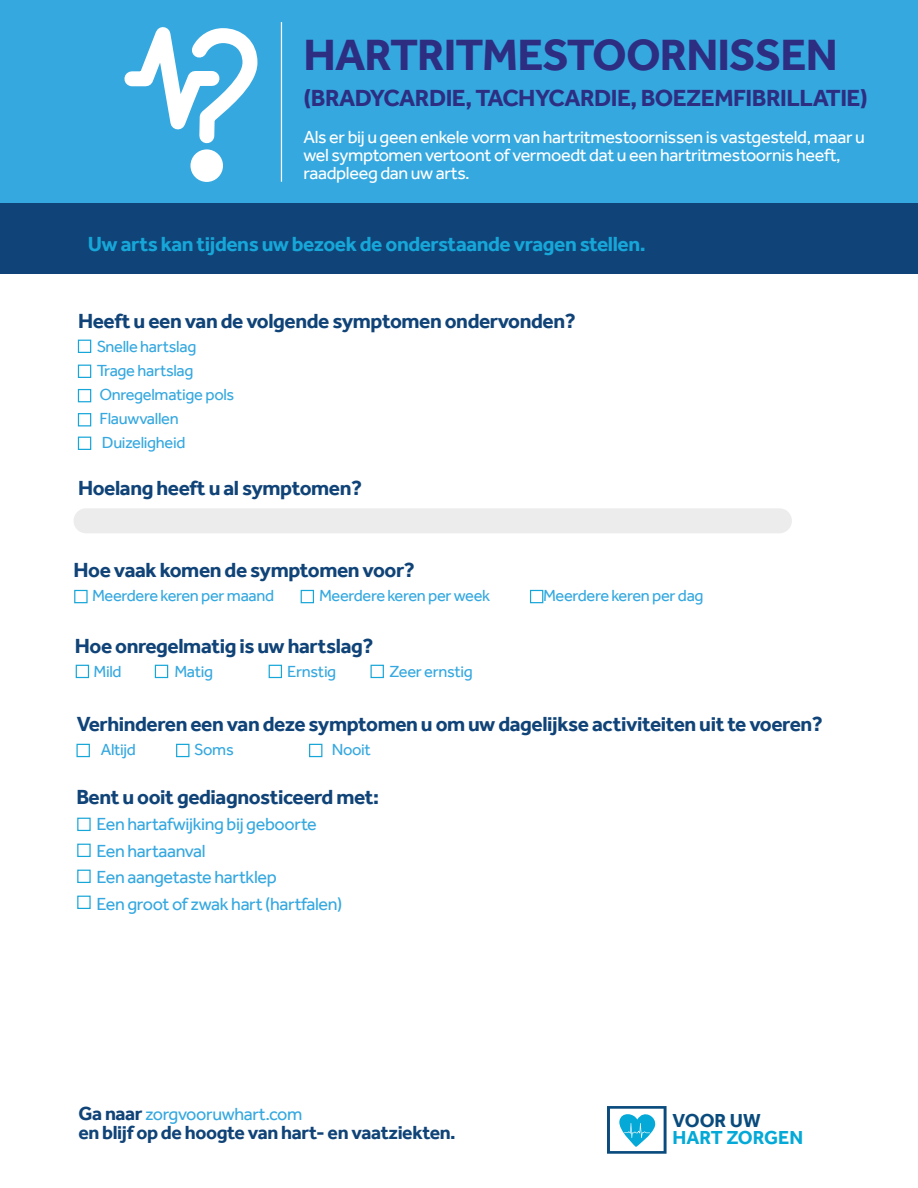
<style>
.page{position:relative;width:918px;height:1188px;background:#fff}
.page>*{position:absolute;margin:0;border:0;box-sizing:border-box;transform-origin:0 0}
.t1{font:700 45px "Effra";letter-spacing:-.02em;color:#2d2e82}
.t2{font:700 24px "Effra";letter-spacing:-.02em;color:#2d2e82}
.t3{font:700 21px "Effra";letter-spacing:-.02em;color:#104377}
.t4{font:700 21px "Effra";letter-spacing:-.02em;color:#17a6d8}
.t5{font:700 19.5px "Effra";letter-spacing:-.02em;color:#104377}
.t6{font:700 19.35px "Effra";color:#04a9d7}
.t7{font:700 19.35px "Effra";color:#0a4b7d}
.t8{font:18px/18px "Effra";letter-spacing:-.02em;color:#fff}
.t9{font:18px/26.5px "Effra";letter-spacing:-.02em;color:#35a8e0}
.t10{font:16.5px "Effra";letter-spacing:-.02em;color:#35a8e0}
.s1{font-weight:700;font-size:19.5px;color:#104377}
</style>
<div class="page">
<div style="left:0;top:203px;width:918px;height:71px;background:#104377"></div>
<div style="left:0;top:0;width:918px;height:203px;background:#35a8e0"></div>
<div style="left:190px;top:149px;width:33px;height:33px;background:#fff;border-radius:50%"></div>
<svg style="left:124px;top:27px;width:134px;height:124px"></svg>
<hr style="left:281px;top:22px;width:1px;height:160px;background:#fff">
<div style="left:74px;top:508px;width:718px;height:25px;background:#ececec;border-radius:12px"></div>
<div style="left:78px;top:340px;width:13px;height:13px;border:1px solid #17a6d8"></div>
<div style="left:78px;top:389px;width:13px;height:13px;border:1px solid #17a6d8"></div>
<div style="left:78px;top:413px;width:13px;height:13px;border:1px solid #17a6d8"></div>
<div style="left:78px;top:437px;width:13px;height:13px;border:1px solid #17a6d8"></div>
<div style="left:78px;top:365px;width:13px;height:13px;border:1px solid #17a6d8"></div>
<div style="left:77px;top:818px;width:14px;height:13px;border:1px solid #17a6d8"></div>
<div style="left:77px;top:870px;width:14px;height:13px;border:1px solid #17a6d8"></div>
<div style="left:77px;top:896px;width:14px;height:13px;border:1px solid #17a6d8"></div>
<div style="left:77px;top:844px;width:14px;height:13px;border:1px solid #17a6d8"></div>
<div style="left:74px;top:590px;width:14px;height:13px;border:1px solid #17a6d8"></div>
<div style="left:76px;top:665px;width:13px;height:13px;border:1px solid #17a6d8"></div>
<div style="left:76px;top:744px;width:14px;height:13px;border:1px solid #17a6d8"></div>
<div style="left:176px;top:744px;width:13px;height:13px;border:1px solid #17a6d8"></div>
<div style="left:309px;top:744px;width:13px;height:13px;border:1px solid #17a6d8"></div>
<div style="left:155px;top:665px;width:13px;height:13px;border:1px solid #17a6d8"></div>
<div style="left:269px;top:665px;width:13px;height:13px;border:1px solid #17a6d8"></div>
<div style="left:371px;top:665px;width:13px;height:13px;border:1px solid #17a6d8"></div>
<div style="left:301px;top:590px;width:13px;height:13px;border:1px solid #17a6d8"></div>
<div style="left:530px;top:590px;width:13px;height:13px;border:1px solid #17a6d8"></div>
<svg style="left:607px;top:1106px;width:60px;height:48px"></svg>
<h1 class="t1" style="left:304px;top:28px;width:536px">HARTRITMESTOORNISSEN</h1>
<p class="t2" style="left:304px;top:84px;width:566px">(BRADYCARDIE, TACHYCARDIE, BOEZEMFIBRILLATIE)</p>
<p class="t8" style="left:304px;top:128px;width:563px">Als er bij u geen enkele vorm van hartritmestoornissen is vastgesteld, maar u wel symptomen vertoont of vermoedt dat u een hartritmestoornis heeft, raadpleeg dan uw arts.</p>
<p class="t4" style="left:88px;top:231px;width:560px">Uw arts kan tijdens uw bezoek de onderstaande vragen stellen.</p>
<p class="t3" style="left:78px;top:308px;width:499px">Heeft u een van de volgende symptomen ondervonden?</p>
<p class="t10" style="left:97px;top:337px;width:101px">Snelle hartslag</p>
<p class="t10" style="left:97px;top:361px;width:98px">Trage hartslag</p>
<p class="t10" style="left:99px;top:385px;width:137px">Onregelmatige pols</p>
<p class="t10" style="left:99px;top:409px;width:81px">Flauwvallen</p>
<p class="t10" style="left:102px;top:433px;width:85px">Duizeligheid</p>
<p class="t3" style="left:78px;top:476px;width:285px">Hoelang heeft u al symptomen?</p>
<p class="t3" style="left:74px;top:558px;width:343px">Hoe vaak komen de symptomen voor?</p>
<p class="t10" style="left:92px;top:586px;width:184px">Meerdere keren per maand</p>
<p class="t10" style="left:319px;top:586px;width:173px">Meerdere keren per week</p>
<p class="t10" style="left:543px;top:586px;width:162px">Meerdere keren per dag</p>
<p class="t3" style="left:75px;top:633px;width:300px">Hoe onregelmatig is uw hartslag?</p>
<p class="t10" style="left:93px;top:661px;width:30px">Mild</p>
<p class="t10" style="left:174px;top:661px;width:40px">Matig</p>
<p class="t10" style="left:287px;top:661px;width:51px">Ernstig</p>
<p class="t10" style="left:389px;top:661px;width:85px">Zeer ernstig</p>
<p class="t3" style="left:77px;top:712px;width:748px">Verhinderen een van deze symptomen u om uw dagelijkse activiteiten uit te voeren?</p>
<p class="t10" style="left:101px;top:740px;width:37px">Altijd</p>
<p class="t10" style="left:194px;top:740px;width:41px">Soms</p>
<p class="t10" style="left:332px;top:740px;width:41px">Nooit</p>
<p class="t3" style="left:76px;top:784px;width:304px">Bent u ooit gediagnosticeerd met:</p>
<p class="t9" style="left:97px;top:811px;width:247px">Een hartafwijking bij geboorte<br>Een hartaanval<br>Een aangetaste hartklep<br>Een groot of zwak hart (hartfalen)</p>
<p class="t9" style="left:79px;top:1100px;width:225px"><span class="s1">Ga naar</span> zorgvooruwhart.com</p>
<p class="t5" style="left:79px;top:1121px;width:379px">en blijf op de hoogte van hart- en vaatziekten.</p>
<p class="t7" style="left:673px;top:1109px;width:90px">VOOR UW</p>
<p class="t6" style="left:673px;top:1126px;width:132px">HART ZORGEN</p>
</div>
